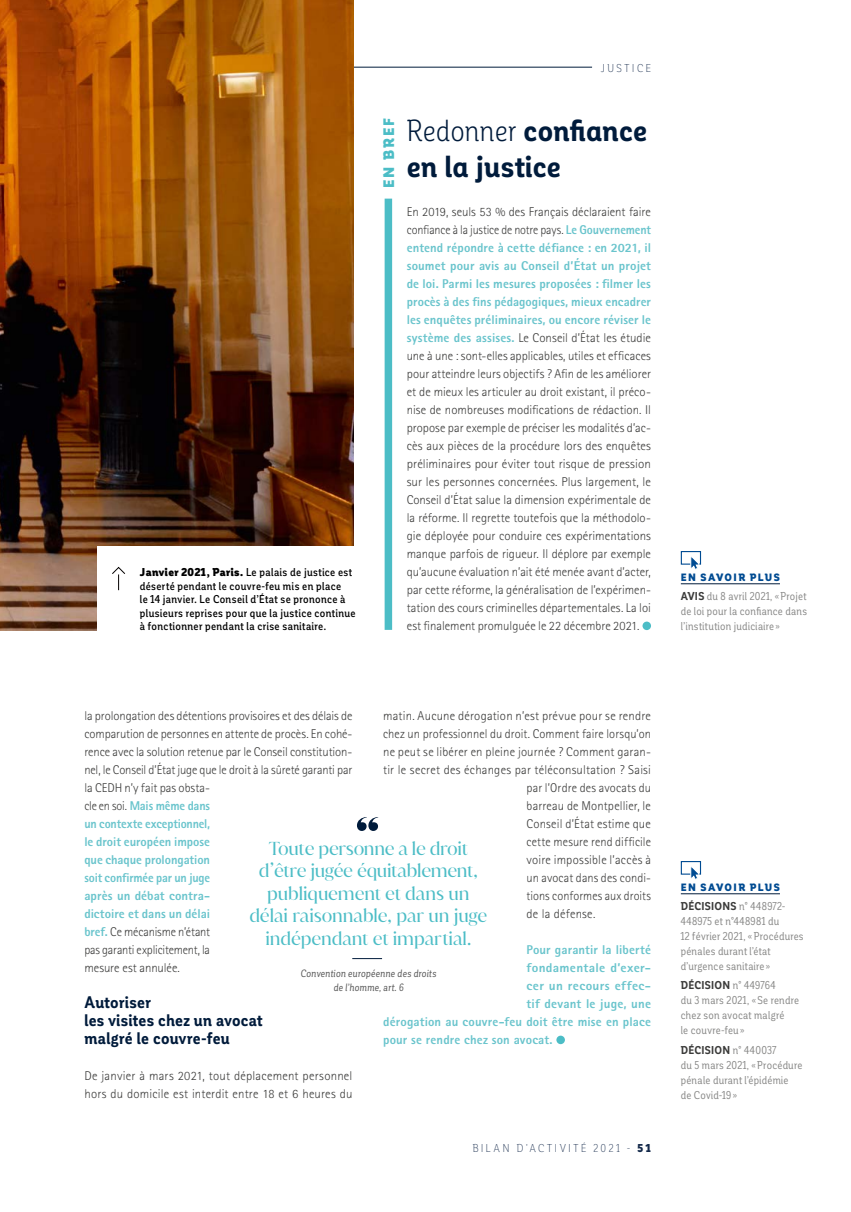
<style>
.page{position:relative;width:851px;height:1212px;background:#fff}
.page>*{position:absolute;margin:0;border:0;box-sizing:border-box;transform-origin:0 0}
.t1{font:700 30px/36px "Corporative Alt Cnd";letter-spacing:.01em;color:#001b3b}
.t2{font:18px/22.5px "Juana Alt";letter-spacing:-.005em;color:#4cbdc6;text-align:center}
.t3{font:700 16.5px/18px "Corporative Cnd";letter-spacing:.02em;color:#001b3b}
.t4{font:900 15px "Corporative Cnd";letter-spacing:.14em;color:#4cbdc6}
.t5{font:300 12.75px/18px "Rotis Sans Serif Std";letter-spacing:.005em;color:#3b3b3a}
.t6{font:800 12.75px "Rotis Sans Serif Std";letter-spacing:.015em;color:#69c4cc}
.t7{font:800 12.75px "Rotis Sans Serif Std";letter-spacing:.015em;color:#69c4cc;scale:1.04 1}
.t8{font:300 12.75px "Rotis Sans Serif Std";letter-spacing:.005em;color:#3b3b3a;scale:.96 1}
.t9{font:11.25px/15px "Corporative Cnd";letter-spacing:.02em;color:#878786}
.t10{font:500 11.25px/13.5px "Corporative Cnd";letter-spacing:.03em;color:#000}
.t11{font:300 11.25px "Corporative Cnd";letter-spacing:.235em;color:#14294a}
.t12{font:italic 10.5px/13.5px "Corporative Cnd";letter-spacing:.02em;color:#565656;text-align:center}
.t13{font:900 10.5px "Corporative Cnd";letter-spacing:.135em;color:#004b92}
.s1{font-weight:900}
.s2{font-weight:400}
.s3{font-weight:800;color:#69c4cc}
.s4{font-weight:700;color:#3b3b3a}
</style>
<div class="page">
<hr style="left:85px;top:67px;width:507px;height:1px;background:#001b3b">
<img style="left:0;top:0;width:353px;height:630px">
<div style="left:97px;top:546px;width:284px;height:106px;background:#fff"></div>
<svg style="left:112px;top:567px;width:13px;height:23px"></svg>
<hr style="left:680px;top:893px;width:99px;height:1px;background:#001b3b">
<div style="left:680px;top:861px;width:21px;height:14px;border:1px solid #004b92"></div>
<svg style="left:690px;top:867px;width:9px;height:12px"></svg>
<div style="left:556px;top:1035px;width:9px;height:9px;background:#4cbdc6;border-radius:50%"></div>
<hr style="left:680px;top:583px;width:99px;height:1px;background:#001b3b">
<div style="left:680px;top:551px;width:21px;height:14px;border:1px solid #004b92"></div>
<svg style="left:690px;top:557px;width:9px;height:12px"></svg>
<div style="left:384px;top:199px;width:8px;height:431px;background:#4cbdc6"></div>
<div style="left:642px;top:621px;width:9px;height:9px;background:#4cbdc6;border-radius:50%"></div>
<svg style="left:357px;top:817px;width:21px;height:14px"></svg>
<hr style="left:352px;top:958px;width:30px;height:1px;background:#001b3b">
<p class="t10" style="left:140px;top:566px;width:217px"><span class="s1">Janvier 2021, Paris.</span> Le palais de justice est déserté pendant le couvre-feu mis en place<br>le 14 janvier. Le Conseil d’État se prononce à plusieurs reprises pour que la justice continue à fonctionner pendant la crise sanitaire.</p>
<p class="t11" style="left:600px;top:62px;width:52px">JUSTICE</p>
<p class="t4" style="left:380px;top:188px;width:71px;rotate:-90deg">EN BREF</p>
<h1 class="t1" style="left:406px;top:113px;width:242px"><span class="s2">Redonner</span> confiance en la justice</h1>
<p class="t5" style="left:406px;top:203px;width:246px;text-align:justify">En 2019, seuls 53 % des Français déclaraient faire confiance à la justice de notre pays. <span class="s3">Le Gouvernement entend répondre à cette défiance : en 2021, il soumet pour avis au Conseil d’État un projet de loi. Parmi les mesures proposées : filmer les procès à des fins pédagogiques, mieux encadrer les enquêtes préliminaires, ou encore réviser le système des assises.</span> Le Conseil d’État les étudie une à une : sont-elles applicables, utiles et efficaces pour atteindre leurs objectifs ? Afin de les améliorer et de mieux les articuler au droit existant, il préco&shy;nise de nombreuses modifications de rédaction. Il propose par exemple de préciser les modalités d’ac&shy;cès aux pièces de la procédure lors des enquêtes préliminaires pour éviter tout risque de pression sur les personnes concernées. Plus largement, le Conseil d’État salue la dimension expérimentale de la réforme. Il regrette toutefois que la méthodolo&shy;gie déployée pour conduire ces expérimentations manque parfois de rigueur. Il déplore par exemple qu’aucune évaluation n’ait été menée avant d’acter, par cette réforme, la généralisation de l’expérimen&shy;tation des cours criminelles départementales. La loi est finalement promulguée le 22 décembre 2021.</p>
<p class="t13" style="left:680px;top:571px;width:101px">EN SAVOIR PLUS</p>
<p class="t9" style="left:680px;top:589px;width:128px;text-align:justify"><span class="s4">AVIS</span> du 8 avril 2021, «Projet de loi pour la confiance dans l’institution judiciaire»</p>
<p class="t5" style="left:84px;top:707px;width:269px">la prolongation des détentions provisoires et des délais de comparution de personnes en attente de procès. En cohé&shy;rence avec la solution retenue par le Conseil constitution&shy;nel, le Conseil d’État juge que le droit à la sûreté garanti par la CEDH n’y fait pas obsta-<br>cle en soi. <span class="s3">Mais même dans<br>un contexte exceptionnel,<br>le droit européen impose<br>que chaque prolongation<br>soit confirmée par un juge<br>après un débat contra-<br>dictoire et dans un délai<br>bref.</span> Ce mécanisme n’étant<br>pas garanti explicitement, la<br>mesure est annulée.</p>
<p class="t3" style="left:84px;top:993px;width:180px">Autoriser<br>les visites chez un avocat malgré le couvre-feu</p>
<p class="t5" style="left:84px;top:1067px;width:269px">De janvier à mars 2021, tout déplacement personnel hors du domicile est interdit entre 18 et 6 heures du</p>
<p class="t5" style="left:383px;top:707px;width:269px">matin. Aucune dérogation n’est prévue pour se rendre</p>
<p class="t5" style="left:383px;top:725px;width:269px">chez un professionnel du droit. Comment faire lorsqu’on</p>
<p class="t5" style="left:383px;top:743px;width:269px">ne peut se libérer en pleine journée ? Comment garan-</p>
<p class="t5" style="left:383px;top:761px;width:269px">tir le secret des échanges par téléconsultation ? Saisi</p>
<p class="t5" style="left:526px;top:779px;width:126px">par l’Ordre des avocats du</p>
<p class="t5" style="left:526px;top:797px;width:126px">barreau de Montpellier, le</p>
<p class="t5" style="left:526px;top:815px;width:126px">Conseil d’État estime que</p>
<p class="t5" style="left:526px;top:833px;width:126px">cette mesure rend difficile</p>
<p class="t5" style="left:526px;top:851px;width:126px">voire impossible l’accès à</p>
<p class="t5" style="left:526px;top:869px;width:126px">un avocat dans des condi-</p>
<p class="t8" style="left:526px;top:888px;width:131px">tions conformes aux droits</p>
<p class="t5" style="left:526px;top:905px;width:70px">de la défense.</p>
<p class="t6" style="left:526px;top:942px;width:126px">Pour garantir la liberté</p>
<p class="t7" style="left:526px;top:960px;width:121px">fondamentale d’exer-</p>
<p class="t7" style="left:526px;top:978px;width:121px">cer un recours effec-</p>
<p class="t6" style="left:526px;top:996px;width:126px">tif devant le juge, une</p>
<p class="t6" style="left:383px;top:1014px;width:269px">dérogation au couvre-feu doit être mise en place</p>
<p class="t6" style="left:383px;top:1032px;width:171px">pour se rendre chez son avocat.</p>
<h2 class="t2" style="left:249px;top:837px;width:239px">Toute personne a le droit d’être jugée équitablement, publiquement et dans un délai raisonnable, par un juge indépendant et impartial.</h2>
<p class="t12" style="left:300px;top:967px;width:137px">Convention européenne des droits de l’homme, art. 6</p>
<p class="t11" style="left:472px;top:1142px;width:180px">BILAN D’ACTIVITÉ 2021 - <span class="s1">51</span></p>
<p class="t13" style="left:680px;top:881px;width:101px">EN SAVOIR PLUS</p>
<p class="t9" style="left:680px;top:899px;width:124px"><span class="s4">DÉCISIONS</span> n° 448972-<br>448975 et n°448981 du<br>12 février 2021, «Procédures pénales durant l’état d’urgence sanitaire»</p>
<p class="t9" style="left:680px;top:978px;width:120px"><span class="s4">DÉCISION</span> n° 449764<br>du 3 mars 2021, «Se rendre chez son avocat malgré<br>le couvre-feu»</p>
<p class="t9" style="left:680px;top:1042px;width:123px"><span class="s4">DÉCISION</span> n° 440037<br>du 5 mars 2021, «Procédure pénale durant l’épidémie<br>de Covid-19»</p>
</div>
